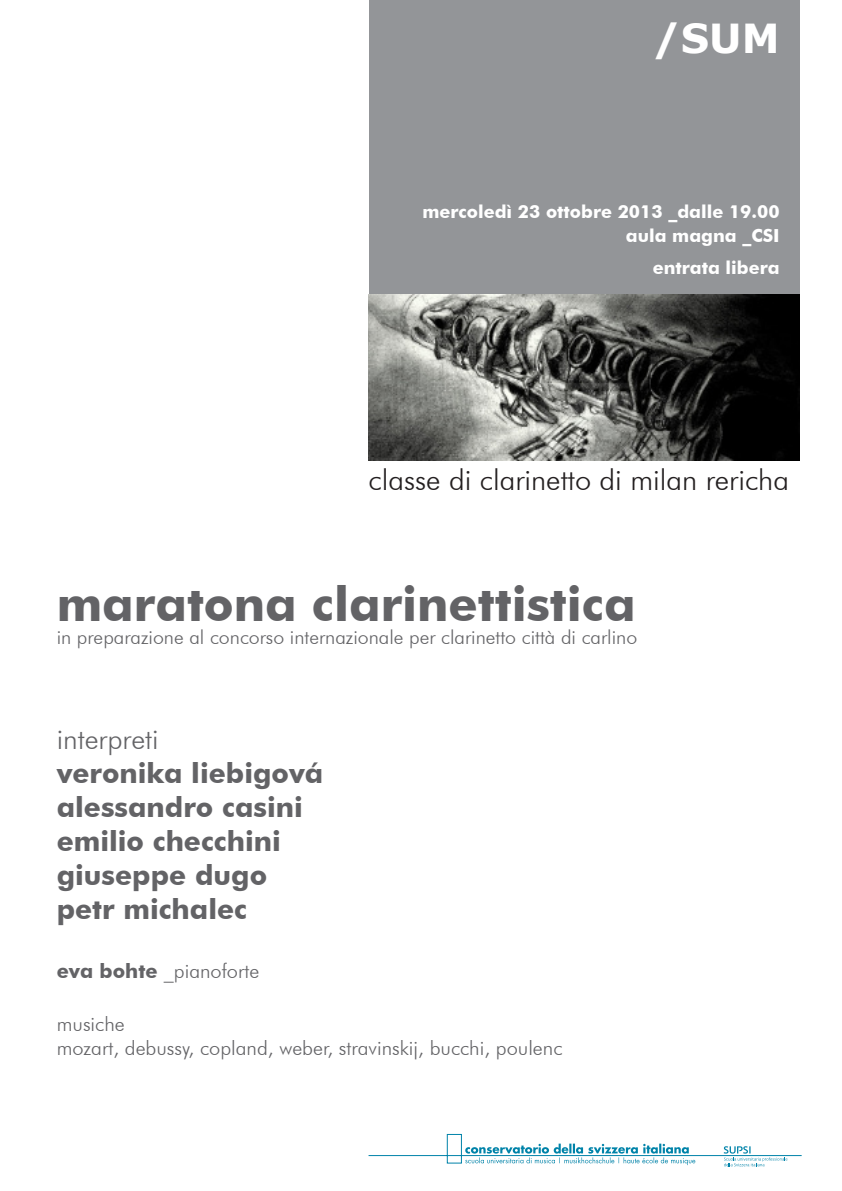
<style>
.page{position:relative;width:842px;height:1191px;background:#fff}
.page>*{position:absolute;margin:0;border:0;box-sizing:border-box;transform-origin:0 0}
.t1{font:700 48px "Futura BT";color:#636366}
.t2{font:700 40px "Verdana";color:#fff}
.t3{font:300 29px "Futura BT";color:#231f20}
.t4{font:700 28px/34px "Futura BT";color:#636366}
.t5{font:300 28px "Futura BT";color:#636366}
.t6{font:300 20px/24px "Futura BT";color:#636366}
.t7{font:300 19.5px "Futura BT";color:#636366}
.t8{font:700 18px/24px "Futura BT";color:#fff;text-align:right}
.s1{font-weight:700}
</style>
<div class="page">
<div style="left:369px;top:0;width:430px;height:295px;background:#939598"></div>
<svg style="left:368px;top:1134px;width:434px;height:32px"></svg>
<img style="left:369px;top:295px;width:430px;height:165px">
<h2 class="t2" style="left:653px;top:10px;width:128px">/SUM</h2>
<p class="t8" style="left:422px;top:199px;width:359px">mercoledì 23 ottobre 2013 _dalle 19.00 aula magna _CSI</p>
<p class="t8" style="left:653px;top:255px;width:128px">entrata libera</p>
<h3 class="t3" style="left:369px;top:462px;width:422px">classe di clarinetto di milan rericha</h3>
<h1 class="t1" style="left:57px;top:574px;width:580px">maratona clarinettistica</h1>
<p class="t7" style="left:57px;top:625px;width:582px">in preparazione al concorso internazionale per clarinetto città di carlino</p>
<h3 class="t5" style="left:57px;top:722px;width:103px">interpreti</h3>
<h3 class="t4" style="left:57px;top:756px;width:268px">veronika liebigová alessandro casini emilio checchini giuseppe dugo petr michalec</h3>
<p class="t6" style="left:57px;top:958px;width:204px"><span class="s1">eva bohte</span> _pianoforte</p>
<p class="t6" style="left:57px;top:1011px;width:507px">musiche<br>mozart, debussy, copland, weber, stravinskij, bucchi, poulenc</p>
</div>
